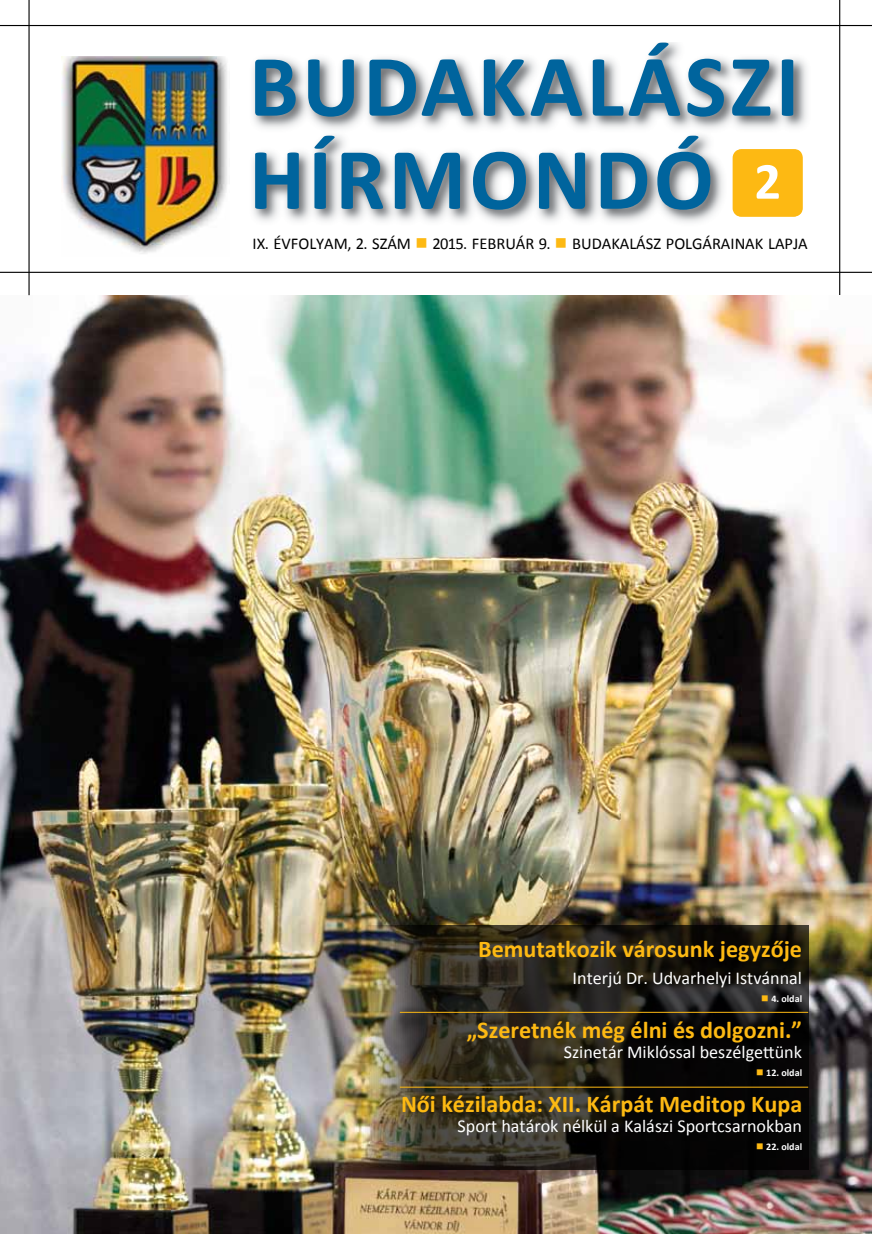
<style>
.page{position:relative;width:872px;height:1234px;background:#fff}
.page>*{position:absolute;margin:0;border:0;box-sizing:border-box;transform-origin:0 0}
.t1{font:700 52.5px "Calibri";color:#fff}
.t2{font:700 24.15px "Calibri";color:#fdb913}
.t3{font:18.15px "Calibri";color:#fff}
.t4{font:16.5px "Calibri";color:#000}
.t5{font:700 10.05px "Calibri";color:#fff}
.s1{color:#fdb913}
</style>
<div class="page">
<hr style="left:839px;top:0;width:1px;height:1233px;background:#000">
<img style="left:0;top:295px;width:872px;height:938px">
<img style="left:81px;top:57px;width:734px;height:215px">
<svg style="left:255px;top:60px;width:41px;height:56px;background:#3579a0"></svg>
<svg style="left:308px;top:59px;width:46px;height:58px"></svg>
<svg style="left:369px;top:59px;width:104px;height:57px;background:#6496b3"></svg>
<svg style="left:484px;top:59px;width:40px;height:57px;background:#4985a7"></svg>
<svg style="left:530px;top:59px;width:52px;height:57px"></svg>
<svg style="left:593px;top:43px;width:87px;height:73px"></svg>
<svg style="left:687px;top:59px;width:37px;height:58px;background:#5f95b4"></svg>
<svg style="left:732px;top:60px;width:38px;height:56px;background:#5a90af"></svg>
<svg style="left:782px;top:59px;width:11px;height:57px"></svg>
<svg style="left:255px;top:152px;width:44px;height:57px;background:#548fb1"></svg>
<svg style="left:314px;top:136px;width:21px;height:73px;background:#5b8eac"></svg>
<svg style="left:341px;top:153px;width:42px;height:56px;background:#3f7fa4"></svg>
<svg style="left:395px;top:153px;width:65px;height:56px;background:#4886aa"></svg>
<svg style="left:473px;top:152px;width:53px;height:58px"></svg>
<svg style="left:539px;top:152px;width:46px;height:57px;background:#4486ab"></svg>
<svg style="left:601px;top:153px;width:46px;height:56px;background:#4d88ab"></svg>
<svg style="left:657px;top:136px;width:53px;height:74px"></svg>
<svg style="left:732px;top:149px;width:70px;height:68px"></svg>
<hr style="left:0;top:272px;width:872px;height:1px;background:#000">
<hr style="left:0;top:25px;width:872px;height:1px;background:#000">
<hr style="left:28px;top:0;width:2px;height:295px;background:#000">
<div style="left:48px;top:56px;width:200px;height:201px;background:#fff"></div>
<img style="left:62px;top:56px;width:165px;height:198px">
<div style="left:733px;top:149px;width:69px;height:67px;background:#fdb913;border-radius:9px"></div>
<svg style="left:353px;top:925px;width:455px;height:244px;background:#2d281d"></svg>
<hr style="left:400px;top:1011px;width:408px;height:1px;background:#fdb913">
<hr style="left:400px;top:1086px;width:408px;height:1px;background:#fdb913">
<h1 class="t1" style="left:754px;top:148px;width:28px">2</h1>
<p class="t4" style="left:253px;top:233px;width:556px">IX. évfolyam, 2. szám <span class="s1">■</span> 2015. Február 9. <span class="s1">■</span> Budakalász polgárai nak lapja</p>
<h2 class="t2" style="left:478px;top:933px;width:325px">Bemutatkozik városunk jegyzője</h2>
<p class="t3" style="left:572px;top:965px;width:231px">Interjú Dr. Udvarhelyi Istvánnal</p>
<p class="t5" style="left:761px;top:991px;width:42px"><span class="s1">■</span> 4. oldal</p>
<h2 class="t2" style="left:467px;top:1013px;width:337px">„Szeretnék még élni és dolgozni.”</h2>
<p class="t3" style="left:564px;top:1040px;width:240px">Szinetár Miklóssal beszélgettünk</p>
<p class="t5" style="left:756px;top:1065px;width:47px"><span class="s1">■</span> 12. oldal</p>
<h2 class="t2" style="left:401px;top:1088px;width:403px">Női kézilabda: XII. Kárpát Meditop Kupa</h2>
<p class="t3" style="left:457px;top:1114px;width:346px">Sport határok nélkül a Kalászi Sportcsarnokban</p>
<p class="t5" style="left:756px;top:1140px;width:47px"><span class="s1">■</span> 22. oldal</p>
</div>
